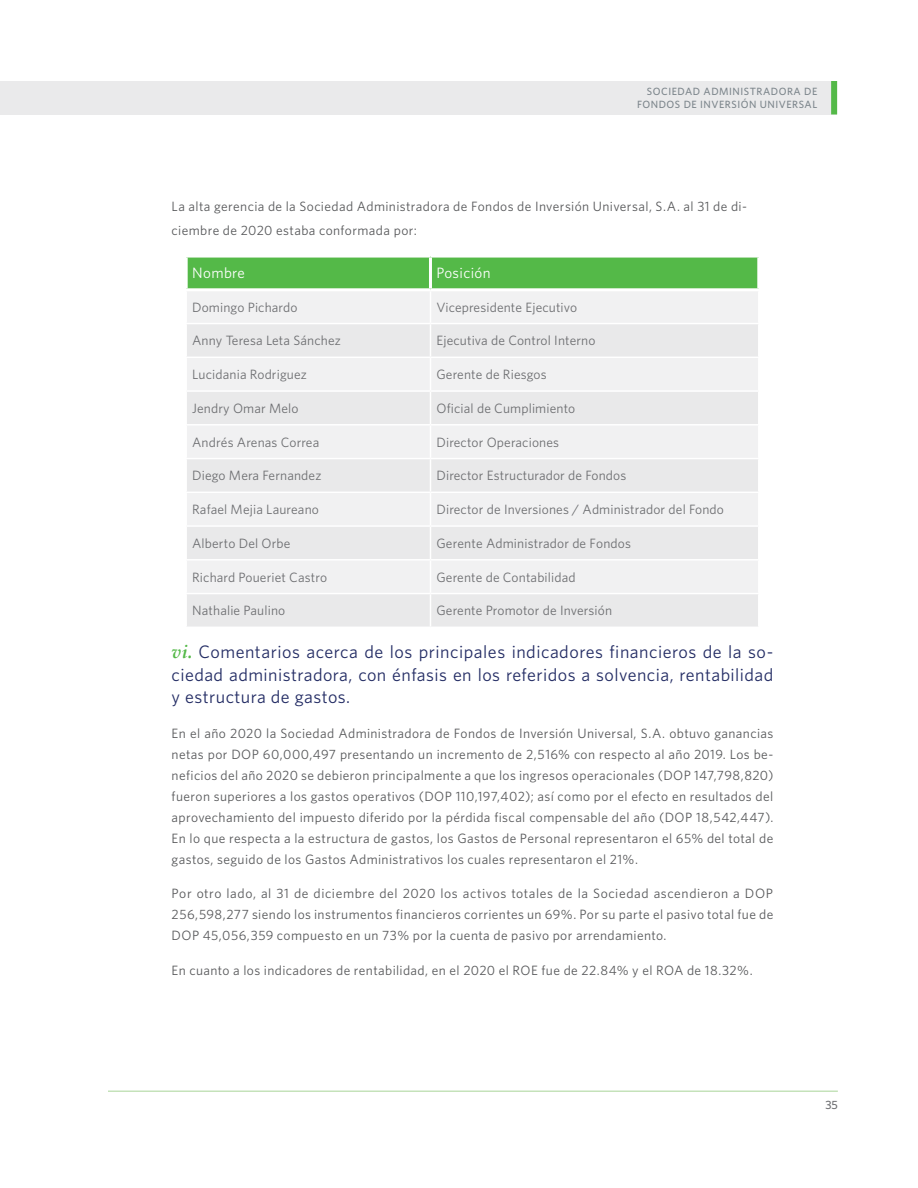
<style>
.page{position:relative;width:918px;height:1188px;background:#fff}
.page>*{position:absolute;margin:0;border:0;box-sizing:border-box;transform-origin:0 0}
.t1{font:18px/22.5px "Whitney";letter-spacing:.025em;color:#232c64;text-align:justify}
.t2{font:15px "Whitney";letter-spacing:.025em;color:#fff}
.t3{font:13.5px/21px "Whitney";letter-spacing:.03em;color:#58595b;text-align:justify}
.t4{font:13.5px "Whitney";letter-spacing:.01em;color:#6d6e71}
.t5{font:500 12px "Whitney";color:#6d6e71}
.t6{font:500 10.5px/12.6px "Whitney";letter-spacing:.05em;color:#7d868c;text-align:right}
.s1{font-family:"Palatino";font-weight:700;font-style:italic;color:#54b948}
</style>
<div class="page">
<div style="left:0;top:81px;width:837px;height:33px;background:#eaeaeb"></div>
<hr style="left:108px;top:1090px;width:730px;height:2px;background:#acd69c">
<div style="left:831px;top:81px;width:6px;height:33px;background:#54b948"></div>
<div style="left:188px;top:258px;width:569px;height:30px;background:#54b948"></div>
<div style="left:187px;top:292px;width:571px;height:31px;background:#f1f1f2"></div>
<div style="left:187px;top:324px;width:571px;height:303px;background:#e9e9ea"></div>
<hr style="left:430px;top:291px;width:1px;height:32px;background:#fff">
<hr style="left:430px;top:324px;width:1px;height:33px;background:#fff">
<hr style="left:185px;top:357px;width:245px;height:1px;background:#fff">
<hr style="left:430px;top:357px;width:330px;height:1px;background:#fff">
<hr style="left:430px;top:358px;width:1px;height:32px;background:#fff">
<hr style="left:185px;top:390px;width:245px;height:2px;background:#fff">
<hr style="left:430px;top:390px;width:330px;height:2px;background:#fff">
<hr style="left:430px;top:392px;width:1px;height:32px;background:#fff">
<hr style="left:185px;top:424px;width:245px;height:2px;background:#fff">
<hr style="left:430px;top:424px;width:330px;height:2px;background:#fff">
<hr style="left:430px;top:426px;width:1px;height:32px;background:#fff">
<hr style="left:185px;top:458px;width:245px;height:1px;background:#fff">
<hr style="left:430px;top:458px;width:330px;height:1px;background:#fff">
<hr style="left:430px;top:459px;width:1px;height:33px;background:#fff">
<hr style="left:185px;top:492px;width:245px;height:1px;background:#fff">
<hr style="left:430px;top:492px;width:330px;height:1px;background:#fff">
<hr style="left:430px;top:493px;width:1px;height:32px;background:#fff">
<hr style="left:185px;top:525px;width:245px;height:2px;background:#fff">
<hr style="left:430px;top:525px;width:330px;height:2px;background:#fff">
<hr style="left:430px;top:527px;width:1px;height:32px;background:#fff">
<hr style="left:185px;top:559px;width:245px;height:2px;background:#fff">
<hr style="left:430px;top:559px;width:330px;height:2px;background:#fff">
<hr style="left:430px;top:561px;width:1px;height:32px;background:#fff">
<hr style="left:185px;top:593px;width:245px;height:1px;background:#fff">
<hr style="left:430px;top:593px;width:330px;height:1px;background:#fff">
<hr style="left:430px;top:594px;width:1px;height:33px;background:#fff">
<hr style="left:429px;top:258px;width:3px;height:30px;background:#fff">
<p class="t6" style="left:637px;top:85px;width:182px">SOCIEDAD ADMINISTRADORA DE<br>FONDOS DE INVERSIÓN UNIVERSAL</p>
<p class="t3" style="left:172px;top:194px;width:577px;line-height:24px">La alta gerencia de la Sociedad Administradora de Fondos de Inversión Universal, S.A. al 31 de di&shy;ciembre de 2020 estaba conformada por:</p>
<p class="t2" style="left:192px;top:264px;width:54px">Nombre</p>
<p class="t2" style="left:436px;top:264px;width:56px">Posición</p>
<p class="t4" style="left:192px;top:299px;width:107px">Domingo Pichardo</p>
<p class="t4" style="left:436px;top:299px;width:142px">Vicepresidente Ejecutivo</p>
<p class="t4" style="left:192px;top:333px;width:150px">Anny Teresa Leta Sánchez</p>
<p class="t4" style="left:436px;top:333px;width:161px">Ejecutiva de Control Interno</p>
<p class="t4" style="left:192px;top:366px;width:116px">Lucidania Rodriguez</p>
<p class="t4" style="left:436px;top:366px;width:112px">Gerente de Riesgos</p>
<p class="t4" style="left:192px;top:400px;width:108px">Jendry Omar Melo</p>
<p class="t4" style="left:436px;top:400px;width:140px">Oficial de Cumplimiento</p>
<p class="t4" style="left:192px;top:434px;width:129px">Andrés Arenas Correa</p>
<p class="t4" style="left:436px;top:434px;width:124px">Director Operaciones</p>
<p class="t4" style="left:192px;top:468px;width:131px">Diego Mera Fernandez</p>
<p class="t4" style="left:436px;top:468px;width:191px">Director Estructurador de Fondos</p>
<p class="t4" style="left:192px;top:501px;width:128px">Rafael Mejia Laureano</p>
<p class="t4" style="left:436px;top:501px;width:289px">Director de Inversiones / Administrador del Fondo</p>
<p class="t4" style="left:192px;top:535px;width:100px">Alberto Del Orbe</p>
<p class="t4" style="left:436px;top:535px;width:196px">Gerente Administrador de Fondos</p>
<p class="t4" style="left:192px;top:569px;width:136px">Richard Poueriet Castro</p>
<p class="t4" style="left:436px;top:569px;width:141px">Gerente de Contabilidad</p>
<p class="t4" style="left:192px;top:603px;width:95px">Nathalie Paulino</p>
<p class="t4" style="left:436px;top:603px;width:177px">Gerente Promotor de Inversión</p>
<h1 class="t1" style="left:172px;top:640px;width:603px"><span class="s1">vi.</span> Comentarios acerca de los principales indicadores financieros de la so&shy;ciedad administradora, con énfasis en los referidos a solvencia, rentabilidad y estructura de gastos.</h1>
<p class="t3" style="left:172px;top:722px;width:603px">En el año 2020 la Sociedad Administradora de Fondos de Inversión Universal, S.A. obtuvo ganancias netas por DOP 60,000,497 presentando un incremento de 2,516% con respecto al año 2019. Los be&shy;neficios del año 2020 se debieron principalmente a que los ingresos operacionales (DOP 147,798,820) fueron superiores a los gastos operativos (DOP 110,197,402); así como por el efecto en resultados del aprovechamiento del impuesto diferido por la pérdida fiscal compensable del año (DOP 18,542,447).<br>En lo que respecta a la estructura de gastos, los Gastos de Personal representaron el 65% del total de gastos, seguido de los Gastos Administrativos los cuales representaron el 21%.</p>
<p class="t3" style="left:172px;top:883px;width:603px">Por otro lado, al 31 de diciembre del 2020 los activos totales de la Sociedad ascendieron a DOP 256,598,277 siendo los instrumentos financieros corrientes un 69%. Por su parte el pasivo total fue de DOP 45,056,359 compuesto en un 73% por la cuenta de pasivo por arrendamiento.</p>
<p class="t3" style="left:172px;top:960px;width:583px">En cuanto a los indicadores de rentabilidad, en el 2020 el ROE fue de 22.84% y el ROA de 18.32%.</p>
<p class="t5" style="left:825px;top:1098px;width:14px">35</p>
</div>
